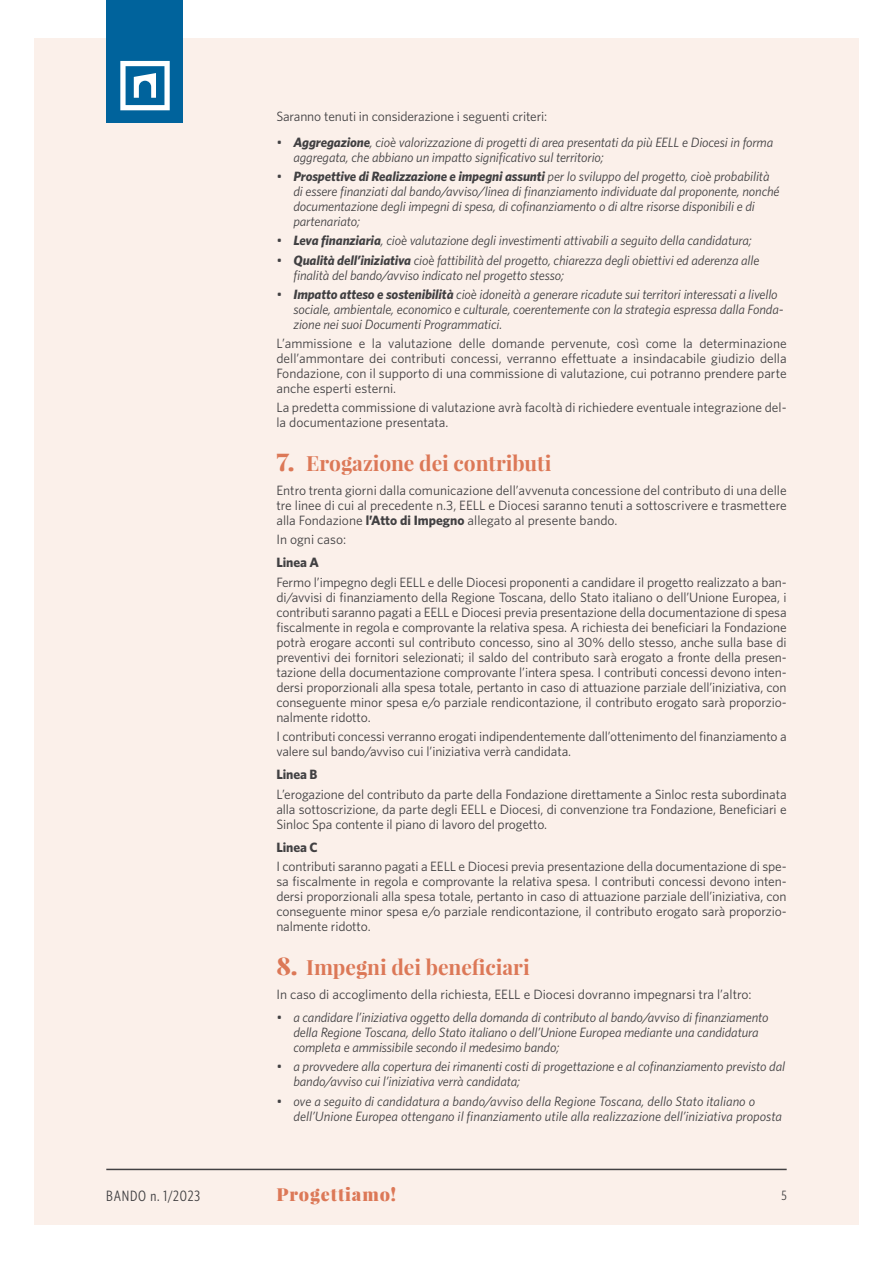
<style>
.page{position:relative;width:893px;height:1263px;background:#fff}
.page>*{position:absolute;margin:0;border:0;box-sizing:border-box;transform-origin:0 0}
.t1{font:700 21px "Playfair Display";color:#dc7857}
.t2{font:900 18px "Playfair Display";letter-spacing:.05em;color:#dc7857}
.t3{font:condensed 15px "Whitney HTF";letter-spacing:.05em;color:#414042}
.t4{font:13.5px/15px "Whitney HTF";letter-spacing:-.01em;color:#414042;text-align:justify}
.t5{font:italic 13.5px/15px "Whitney HTF";letter-spacing:-.01em;color:#414042}
.t6{font:700 13.5px "Whitney HTF";letter-spacing:-.01em;color:#414042}
.t7{font:condensed 13.5px "Whitney HTF";color:#414042}
.s1{font-weight:700}
.s2{font-family:"Playfair Display SC";font-weight:900;font-size:24px}
</style>
<div class="page">
<div style="left:34px;top:38px;width:825px;height:1187px;background:#fbf0ea"></div>
<hr style="left:106px;top:1169px;width:681px;height:1px;background:#414042">
<div style="left:106px;top:0;width:77px;height:123px;background:#00639c"></div>
<svg style="left:120px;top:61px;width:50px;height:49px"></svg>
<p class="t4" style="left:276px;top:109px;width:272px">Saranno tenuti in considerazione i seguenti criteri:</p>
<p class="t5" style="left:293px;top:134px;width:481px;text-indent:-17px">• <span class="s1">Aggregazione</span>, cioè valorizzazione di progetti di area presentati da più EELL e Diocesi in forma aggregata, che abbiano un impatto significativo sul territorio;</p>
<p class="t5" style="left:293px;top:169px;width:488px;text-indent:-17px">• <span class="s1">Prospettive di Realizzazione e impegni assunti</span> per lo sviluppo del progetto, cioè probabilità di essere finanziati dal bando/avviso/linea di finanziamento individuate dal proponente, nonché documentazione degli impegni di spesa, di cofinanziamento o di altre risorse disponibili e di partenariato;</p>
<p class="t5" style="left:276px;top:233px;width:477px">• <span class="s1">Leva finanziaria</span>, cioè valutazione degli investimenti attivabili a seguito della candidatura;</p>
<p class="t5" style="left:293px;top:252px;width:467px;text-indent:-17px">• <span class="s1">Qualità dell’iniziativa</span> cioè fattibilità del progetto, chiarezza degli obiettivi ed aderenza alle finalità del bando/avviso indicato nel progetto stesso;</p>
<p class="t5" style="left:293px;top:286px;width:492px;text-indent:-17px">• <span class="s1">Impatto atteso e sostenibilità</span> cioè idoneità a generare ricadute sui territori interessati a livello sociale, ambientale, economico e culturale, coerentemente con la strategia espressa dalla Fonda&shy;zione nei suoi Documenti Programmatici.</p>
<p class="t4" style="left:276px;top:335px;width:512px">L’ammissione e la valutazione delle domande pervenute, così come la determinazione dell’ammontare dei contributi concessi, verranno effettuate a insindacabile giudizio della Fondazione, con il supporto di una commissione di valutazione, cui potranno prendere parte anche esperti esterni.</p>
<p class="t4" style="left:276px;top:400px;width:512px">La predetta commissione di valutazione avrà facoltà di richiedere eventuale integrazione del&shy;la documentazione presentata.</p>
<h1 class="t1" style="left:276px;top:449px;width:276px"><span class="s2">7.</span> Erogazione dei contributi</h1>
<p class="t4" style="left:276px;top:482px;width:512px">Entro trenta giorni dalla comunicazione dell’avvenuta concessione del contributo di una delle tre linee di cui al precedente n.3, EELL e Diocesi saranno tenuti a sottoscrivere e trasmettere alla Fondazione <span class="s1">l’Atto di Impegno</span> allegato al presente bando.</p>
<p class="t4" style="left:276px;top:531px;width:71px">In ogni caso:</p>
<p class="t6" style="left:276px;top:554px;width:44px">Linea A</p>
<p class="t4" style="left:276px;top:574px;width:512px">Fermo l’impegno degli EELL e delle Diocesi proponenti a candidare il progetto realizzato a ban&shy;di/avvisi di finanziamento della Regione Toscana, dello Stato italiano o dell’Unione Europea, i contributi saranno pagati a EELL e Diocesi previa presentazione della documentazione di spesa fiscalmente in regola e comprovante la relativa spesa. A richiesta dei beneficiari la Fondazione potrà erogare acconti sul contributo concesso, sino al 30% dello stesso, anche sulla base di preventivi dei fornitori selezionati; il saldo del contributo sarà erogato a fronte della presen&shy;tazione della documentazione comprovante l’intera spesa. I contributi concessi devono inten&shy;dersi proporzionali alla spesa totale, pertanto in caso di attuazione parziale dell’iniziativa, con conseguente minor spesa e/o parziale rendicontazione, il contributo erogato sarà proporzio&shy;nalmente ridotto.</p>
<p class="t4" style="left:276px;top:728px;width:512px">I contributi concessi verranno erogati indipendentemente dall’ottenimento del finanziamento a valere sul bando/avviso cui l’iniziativa verrà candidata.</p>
<p class="t6" style="left:276px;top:766px;width:42px">Linea B</p>
<p class="t4" style="left:276px;top:786px;width:512px">L’erogazione del contributo da parte della Fondazione direttamente a Sinloc resta subordinata alla sottoscrizione, da parte degli EELL e Diocesi, di convenzione tra Fondazione, Beneficiari e Sinloc Spa contente il piano di lavoro del progetto.</p>
<p class="t6" style="left:276px;top:839px;width:43px">Linea C</p>
<p class="t4" style="left:276px;top:859px;width:512px">I contributi saranno pagati a EELL e Diocesi previa presentazione della documentazione di spe&shy;sa fiscalmente in regola e comprovante la relativa spesa. I contributi concessi devono inten&shy;dersi proporzionali alla spesa totale, pertanto in caso di attuazione parziale dell’iniziativa, con conseguente minor spesa e/o parziale rendicontazione, il contributo erogato sarà proporzio&shy;nalmente ridotto.</p>
<h1 class="t1" style="left:276px;top:953px;width:255px"><span class="s2">8.</span> Impegni dei beneficiari</h1>
<p class="t4" style="left:276px;top:986px;width:477px">In caso di accoglimento della richiesta, EELL e Diocesi dovranno impegnarsi tra l’altro:</p>
<p class="t5" style="left:293px;top:1010px;width:477px;text-indent:-17px">• a candidare l’iniziativa oggetto della domanda di contributo al bando/avviso di finanziamento della Regione Toscana, dello Stato italiano o dell’Unione Europea mediante una candidatura completa e ammissibile secondo il medesimo bando;</p>
<p class="t5" style="left:293px;top:1059px;width:493px;text-indent:-17px">• a provvedere alla copertura dei rimanenti costi di progettazione e al cofinanziamento previsto dal bando/avviso cui l’iniziativa verrà candidata;</p>
<p class="t5" style="left:293px;top:1093px;width:490px;text-indent:-17px">• ove a seguito di candidatura a bando/avviso della Regione Toscana, dello Stato italiano o dell’Unione Europea ottengano il finanziamento utile alla realizzazione dell’iniziativa proposta</p>
<p class="t3" style="left:106px;top:1187px;width:95px">BANDO n. 1/2023</p>
<h2 class="t2" style="left:276px;top:1182px;width:121px">Progettiamo!</h2>
<p class="t7" style="left:781px;top:1188px;width:7px">5</p>
</div>
